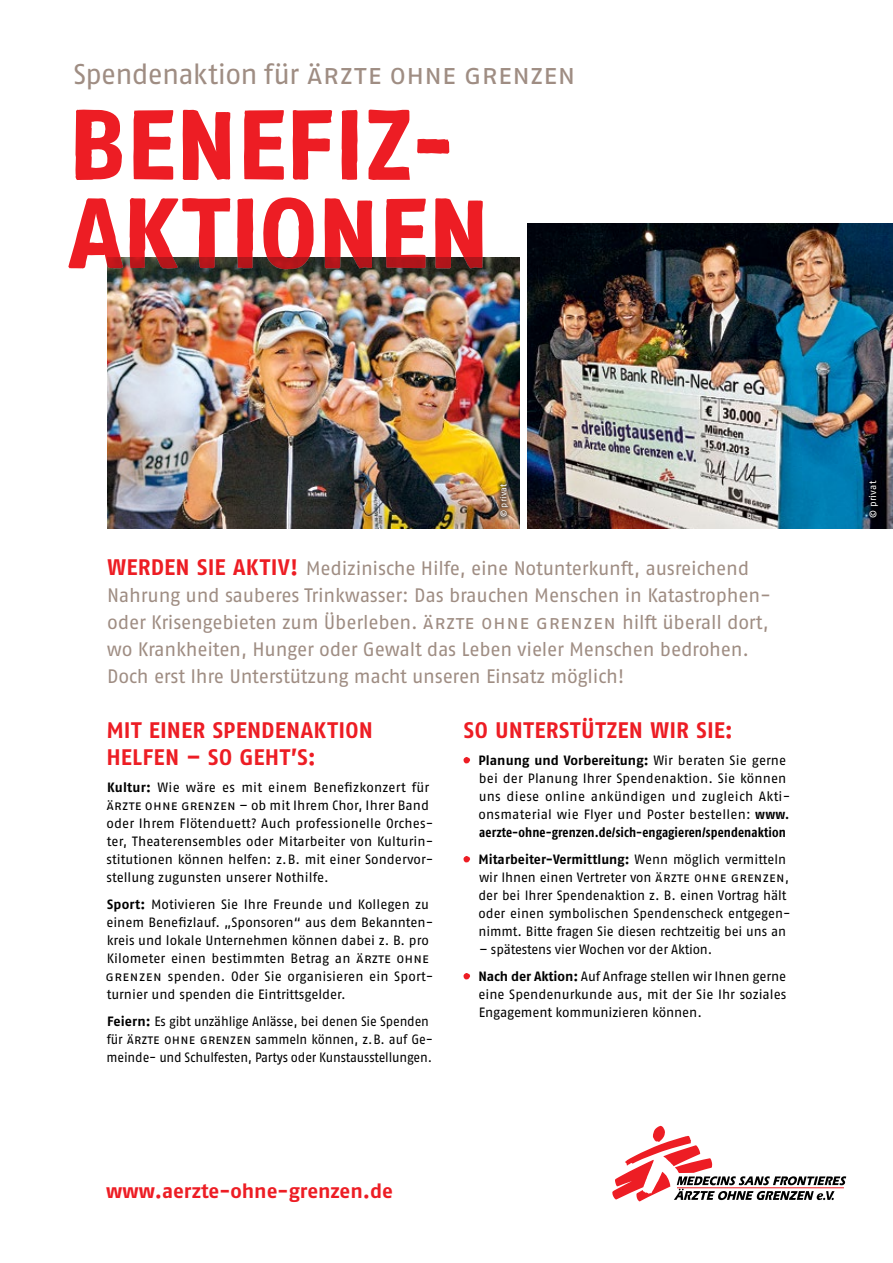
<style>
.page{position:relative;width:893px;height:1263px;background:#fff}
.page>*{position:absolute;margin:0;border:0;box-sizing:border-box;transform-origin:0 0}
.t1{font:99px/88.5px "Fago Rough Bold Lf";letter-spacing:.01em;color:#ed1d24}
.t2{font:28.5px "Fago OT";letter-spacing:-.005em;color:#9f8d83}
.t3{font:700 22.5px/27px "Fago OT";letter-spacing:.01em;color:#ed1d24}
.t4{font:700 20.25px "Fago OT";color:#ed1d24}
.t5{font:19.5px/27px "Fago OT";letter-spacing:-.01em;color:#9f8d83}
.t6{font:13.5px/18px "Fago OT";color:#000}
.t7{font:13.5px/18px "Fago OT";color:#000;scale:.95 1}
.t8{font:9.75px "Fago OT";letter-spacing:.02em;color:#fff}
.t9{font:8.85px "Fago OT";letter-spacing:.02em;color:#fff}
.s1{font-weight:700;font-size:22.5px;color:#ed1d24}
.s2{font-weight:700}
.s3{font-weight:700;font-stretch:condensed}
</style>
<div class="page">
<img style="left:527px;top:224px;width:366px;height:305px">
<svg style="left:866px;top:477px;width:15px;height:44px"></svg>
<img style="left:107px;top:257px;width:413px;height:271px">
<div style="left:495px;top:479px;width:22px;height:48px;background:#c5b3a4;opacity:.75"></div>
<svg style="left:497px;top:480px;width:14px;height:40px"></svg>
<svg style="left:463px;top:757px;width:7px;height:6px"></svg>
<svg style="left:463px;top:856px;width:7px;height:6px"></svg>
<svg style="left:463px;top:973px;width:7px;height:6px"></svg>
<svg style="left:612px;top:1126px;width:234px;height:75px"></svg>
<h2 class="t2" style="left:73px;top:57px;width:504px">Spendenaktion für ärzte ohne grenzen</h2>
<h1 class="t1" style="left:70px;top:101px;width:422px">BENEFIZ-<br>AKTIONEN</h1>
<p class="t9" style="left:498px;top:517px;width:35px;rotate:-90deg">© privat</p>
<p class="t8" style="left:867px;top:518px;width:38px;rotate:-90deg">© privat</p>
<p class="t5" style="left:107px;top:555px;width:663px"><span class="s1">WERDEN SIE AKTIV!</span> Medizinische Hilfe, eine Notunterkunft, ausreichend Nahrung und sauberes Trinkwasser: Das brauchen Menschen in Katastrophen&shy;oder Krisengebieten zum Überleben. ärzte ohne grenzen hilft überall dort, wo Krankheiten, Hunger oder Gewalt das Leben vieler Menschen bedrohen.<br>Doch erst Ihre Unterstützung macht unseren Einsatz möglich!</p>
<h3 class="t3" style="left:106px;top:717px;width:268px">MIT EINER SPENDENAKTION<br>HELFEN – SO GEHT’S:</h3>
<p class="t6" style="left:106px;top:778px;width:328px"><span class="s2">Kultur:</span> Wie wäre es mit einem Benefizkonzert für ärzte ohne grenzen – ob mit Ihrem Chor, Ihrer Band oder Ihrem Flötenduett? Auch professionelle Orches&shy;ter, Theaterensembles oder Mitarbeiter von Kulturin&shy;stitutionen können helfen: z. B. mit einer Sondervor&shy;stellung zugunsten unserer Nothilfe.</p>
<p class="t6" style="left:106px;top:895px;width:329px"><span class="s2">Sport:</span> Motivieren Sie Ihre Freunde und Kollegen zu einem Benefizlauf. „Sponsoren“ aus dem Bekannten&shy;kreis und lokale Unternehmen können dabei z. B. pro Kilometer einen bestimmten Betrag an ärzte ohne grenzen spenden. Oder Sie organisieren ein Sport&shy;turnier und spenden die Eintrittsgelder.</p>
<p class="t7" style="left:107px;top:1012px;width:344px"><span class="s2">Feiern:</span> Es gibt unzählige Anlässe, bei denen Sie Spenden für ärzte ohne grenzen sammeln können, z.B. auf Ge&shy;meinde- und Schulfesten, Partys oder Kunstausstellungen.</p>
<h3 class="t3" style="left:464px;top:717px;width:271px">SO UNTERSTÜTZEN WIR SIE:</h3>
<p class="t6" style="left:478px;top:751px;width:313px"><span class="s2">Planung und Vorbereitung:</span> Wir beraten Sie gerne bei der Planung Ihrer Spendenaktion. Sie können uns diese online ankündigen und zugleich Akti&shy;onsmaterial wie Flyer und Poster bestellen: <span class="s3">www. aerzte-ohne-grenzen.de/sich-engagieren/spendenaktion</span></p>
<p class="t6" style="left:478px;top:850px;width:313px"><span class="s2">Mitarbeiter-Vermittlung:</span> Wenn möglich vermitteln wir Ihnen einen Vertreter von ärzte ohne grenzen, der bei Ihrer Spendenaktion z. B. einen Vortrag hält oder einen symbolischen Spendenscheck entgegen&shy;nimmt. Bitte fragen Sie diesen rechtzeitig bei uns an</p>
<p class="t6" style="left:478px;top:936px;width:309px;line-height:27px">– spätestens vier Wochen vor der Aktion.<br><span class="s2">Nach der Aktion:</span> Auf Anfrage stellen wir Ihnen gerne</p>
<p class="t6" style="left:478px;top:985px;width:309px">eine Spendenurkunde aus, mit der Sie Ihr soziales<br>Engagement kommunizieren können.</p>
<h3 class="t4" style="left:106px;top:1179px;width:288px">www.aerzte-ohne-grenzen.de</h3>
</div>
